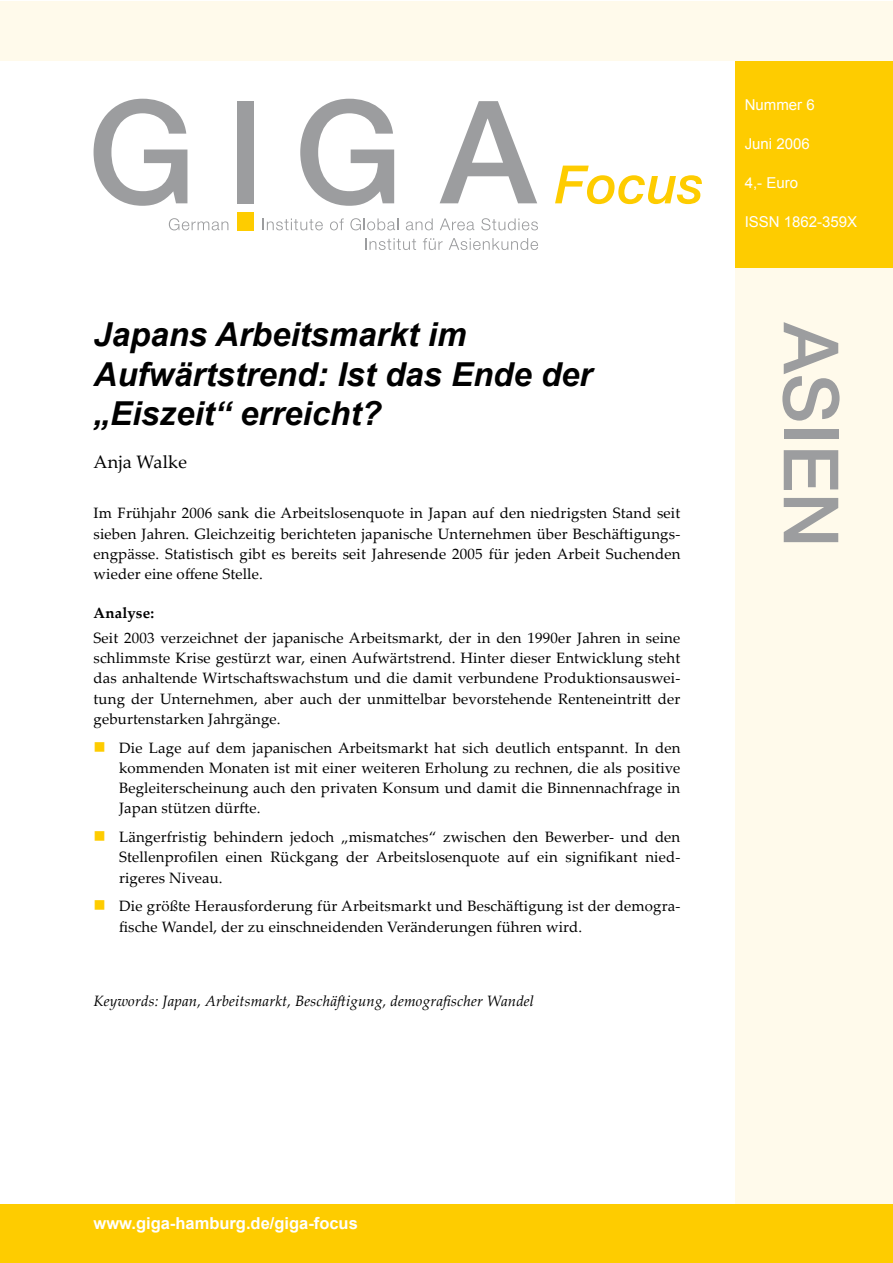
<style>
.page{position:relative;width:893px;height:1263px;background:#fff}
.page>*{position:absolute;margin:0;border:0;box-sizing:border-box;transform-origin:0 0}
.t1{font:italic 700 33px/39.6px "Arial";color:#000}
.t2{font:18px "Palatino Linotype";letter-spacing:.01em;color:#000}
.t3{font:700 16.5px "Arial";color:#fff}
.t4{font:16.5px "Wingdings";color:#fecc00}
.t5{font:15px/20.2px "Palatino Linotype";letter-spacing:.01em;color:#000;text-align:justify}
.t6{font:italic 15px "Palatino Linotype";letter-spacing:.01em;color:#000}
.t7{font:15px "Arial";color:#fff}
.t8{font:700 15px "Palatino Linotype";letter-spacing:.01em;color:#000}
</style>
<div class="page">
<div style="left:736px;top:60px;width:157px;height:208px;background:#fecc00"></div>
<div style="left:736px;top:269px;width:157px;height:994px;background:#fffaeb"></div>
<div style="left:0;top:1204px;width:893px;height:59px;background:#fecc00"></div>
<div style="left:0;top:1px;width:893px;height:59px;background:#fffaeb"></div>
<svg style="left:782px;top:322px;width:58px;height:99px"></svg>
<div style="left:784px;top:429px;width:54px;height:9px;background:#9c9d9f"></div>
<svg style="left:784px;top:450px;width:54px;height:40px"></svg>
<svg style="left:784px;top:498px;width:54px;height:44px"></svg>
<div style="left:237px;top:101px;width:17px;height:102px;background:#9c9d9f"></div>
<svg style="left:94px;top:99px;width:93px;height:107px"></svg>
<svg style="left:300px;top:99px;width:94px;height:107px"></svg>
<svg style="left:440px;top:101px;width:97px;height:102px"></svg>
<svg style="left:169px;top:218px;width:59px;height:12px"></svg>
<div style="left:237px;top:212px;width:17px;height:18px;background:#fecc00"></div>
<svg style="left:365px;top:238px;width:51px;height:12px"></svg>
<svg style="left:423px;top:238px;width:20px;height:12px"></svg>
<svg style="left:449px;top:238px;width:89px;height:12px"></svg>
<svg style="left:263px;top:218px;width:60px;height:12px"></svg>
<svg style="left:330px;top:218px;width:14px;height:12px"></svg>
<svg style="left:350px;top:218px;width:48px;height:12px"></svg>
<svg style="left:406px;top:218px;width:27px;height:12px"></svg>
<svg style="left:440px;top:218px;width:34px;height:12px"></svg>
<svg style="left:481px;top:218px;width:57px;height:12px"></svg>
<svg style="left:555px;top:166px;width:147px;height:38px"></svg>
<h1 class="t1" style="left:94px;top:316px;width:500px">Japans Arbeitsmarkt im<br>Aufwärtstrend: Ist das Ende der „Eiszeit“ erreicht?</h1>
<p class="t2" style="left:94px;top:449px;width:95px">Anja Walke</p>
<p class="t5" style="left:94px;top:502px;width:588px">Im Frühjahr 2006 sank die Arbeitslosenquote in Japan auf den niedrigsten Stand seit sieben Jahren. Gleichzeitig berichteten japanische Unternehmen über Beschäftigungs&shy;engpässe. Statistisch gibt es bereits seit Jahresende 2005 für jeden Arbeit Suchenden wieder eine offene Stelle.</p>
<p class="t8" style="left:94px;top:602px;width:62px">Analyse:</p>
<p class="t5" style="left:94px;top:627px;width:588px">Seit 2003 verzeichnet der japanische Arbeitsmarkt, der in den 1990er Jahren in seine schlimmste Krise gestürzt war, einen Aufwärtstrend. Hinter dieser Entwicklung steht das anhaltende Wirtschaftswachstum und die damit verbundene Produktionsauswei&shy;tung der Unternehmen, aber auch der unmittelbar bevorstehende Renteneintritt der geburtenstarken Jahrgänge.</p>
<p class="t5" style="left:119px;top:737px;width:563px">Die Lage auf dem japanischen Arbeitsmarkt hat sich deutlich entspannt. In den kommenden Monaten ist mit einer weiteren Erholung zu rechnen, die als positive Begleiterscheinung auch den privaten Konsum und damit die Binnennachfrage in Japan stützen dürfte.</p>
<p class="t5" style="left:119px;top:826px;width:563px">Längerfristig behindern jedoch „mismatches“ zwischen den Bewerber- und den Stellenprofilen einen Rückgang der Arbeitslosenquote auf ein signifikant nied&shy;rigeres Niveau.</p>
<p class="t5" style="left:119px;top:895px;width:563px">Die größte Herausforderung für Arbeitsmarkt und Beschäftigung ist der demogra&shy;fische Wandel, der zu einschneidenden Veränderungen führen wird.</p>
<p class="t4" style="left:94px;top:738px;width:14px">■</p>
<p class="t4" style="left:94px;top:827px;width:14px">■</p>
<p class="t4" style="left:94px;top:896px;width:14px">■</p>
<p class="t6" style="left:94px;top:990px;width:442px">Keywords: Japan, Arbeitsmarkt, Beschäftigung, demografischer Wandel</p>
<p class="t7" style="left:745px;top:95px;width:72px">Nummer 6</p>
<p class="t7" style="left:745px;top:134px;width:67px">Juni 2006</p>
<p class="t7" style="left:745px;top:173px;width:55px">4,- Euro</p>
<p class="t7" style="left:745px;top:212px;width:114px">ISSN 1862-359X</p>
<p class="t3" style="left:94px;top:1212px;width:266px">www.giga-hamburg.de/giga-focus</p>
</div>
